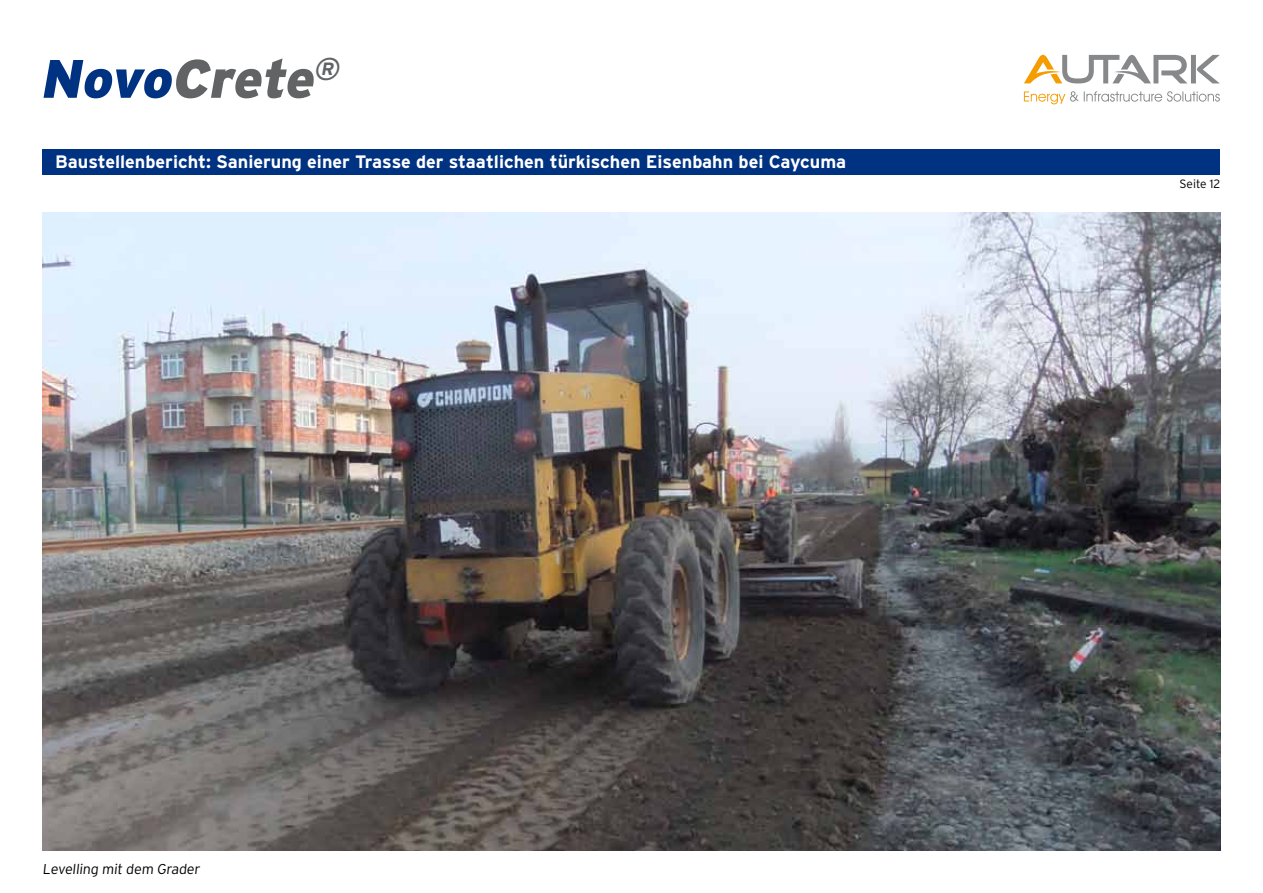
<style>
.page{position:relative;width:1263px;height:893px;background:#fff}
.page>*{position:absolute;margin:0;border:0;box-sizing:border-box;transform-origin:0 0}
.t1{font:italic 900 54px "Interstate";color:#626364}
.t2{font:700 18px "Interstate";color:#fff}
.t3{font:300 14.25px "Interstate";color:#000}
.t4{font:300 12px "Interstate";color:#000}
.s1{color:#003282}
</style>
<div class="page">
<svg style="left:1024px;top:91px;width:196px;height:13px"></svg>
<svg style="left:1024px;top:55px;width:196px;height:28px"></svg>
<div style="left:43px;top:149px;width:1177px;height:25px;background:#003282"></div>
<img style="left:43px;top:213px;width:1177px;height:637px">
<h1 class="t1" style="left:40px;top:48px;width:307px"><span class="s1">Novo</span>Crete<sup>®</sup></h1>
<p class="t2" style="left:55px;top:151px;width:792px">Baustellenbericht: Sanierung einer Trasse der staatlichen türkischen Eisenbahn bei Caycuma</p>
<p class="t3" style="left:43px;top:861px;width:161px">Levelling mit dem Grader</p>
<p class="t4" style="left:1179px;top:177px;width:42px">Seite 12</p>
</div>
